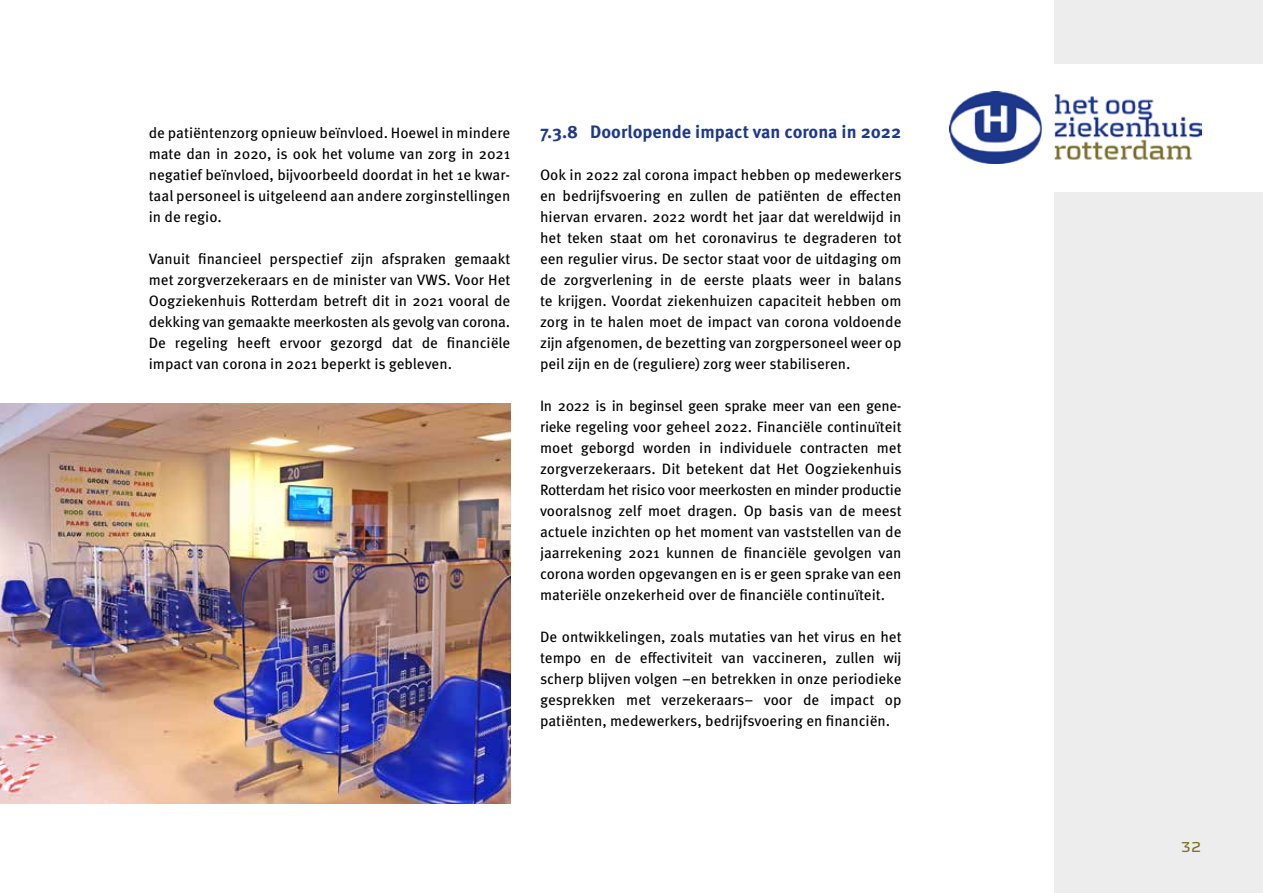
<style>
.page{position:relative;width:1263px;height:893px;background:#fff}
.page>*{position:absolute;margin:0;border:0;box-sizing:border-box;transform-origin:0 0}
.t1{font:700 18px "Meta Pro";color:#20388a}
.t2{font:15px/21px "Meta Pro";color:#000;text-align:justify}
.t3{font:700 15px "Kontrapunkt";color:#7d7426}
</style>
<div class="page">
<div style="left:1054px;top:0;width:209px;height:893px;background:#ededed"></div>
<div style="left:901px;top:64px;width:362px;height:127px;background:#fff"></div>
<img style="left:949px;top:91px;width:252px;height:72px">
<img style="left:0;top:404px;width:510px;height:400px">
<p class="t2" style="left:149px;top:123px;width:363px">de patiëntenzorg opnieuw beïnvloed. Hoewel in mindere mate dan in 2020, is ook het volume van zorg in 2021 negatief beïnvloed, bijvoorbeeld doordat in het 1e kwar&shy;taal personeel is uitgeleend aan andere zorginstellingen in de regio.</p>
<p class="t2" style="left:149px;top:249px;width:363px">Vanuit financieel perspectief zijn afspraken gemaakt met zorgverzekeraars en de minister van VWS. Voor Het Oogziekenhuis Rotterdam betreft dit in 2021 vooral de dekking van gemaakte meerkosten als gevolg van corona.<br>De regeling heeft ervoor gezorgd dat de financiële impact van corona in 2021 beperkt is gebleven.</p>
<p class="t1" style="left:540px;top:120px;width:363px">7.3.8 Doorlopende impact van corona in 2022</p>
<p class="t2" style="left:540px;top:165px;width:363px">Ook in 2022 zal corona impact hebben op medewerkers en bedrijfsvoering en zullen de patiënten de effecten hiervan ervaren. 2022 wordt het jaar dat wereldwijd in het teken staat om het coronavirus te degraderen tot een regulier virus. De sector staat voor de uitdaging om de zorgverlening in de eerste plaats weer in balans te krijgen. Voordat ziekenhuizen capaciteit hebben om zorg in te halen moet de impact van corona voldoende zijn afgenomen, de bezetting van zorgpersoneel weer op peil zijn en de (reguliere) zorg weer stabiliseren.</p>
<p class="t2" style="left:540px;top:396px;width:363px">In 2022 is in beginsel geen sprake meer van een gene&shy;rieke regeling voor geheel 2022. Financiële continuïteit moet geborgd worden in individuele contracten met zorgverzekeraars. Dit betekent dat Het Oogziekenhuis Rotterdam het risico voor meerkosten en minder productie vooralsnog zelf moet dragen. Op basis van de meest actuele inzichten op het moment van vaststellen van de jaarrekening 2021 kunnen de financiële gevolgen van corona worden opgevangen en is er geen sprake van een materiële onzekerheid over de financiële continuïteit.</p>
<p class="t2" style="left:540px;top:627px;width:363px">De ontwikkelingen, zoals mutaties van het virus en het tempo en de effectiviteit van vaccineren, zullen wij scherp blijven volgen –en betrekken in onze periodieke gesprekken met verzekeraars– voor de impact op patiënten, medewerkers, bedrijfsvoering en financiën.</p>
<p class="t3" style="left:1181px;top:838px;width:22px">32</p>
</div>
